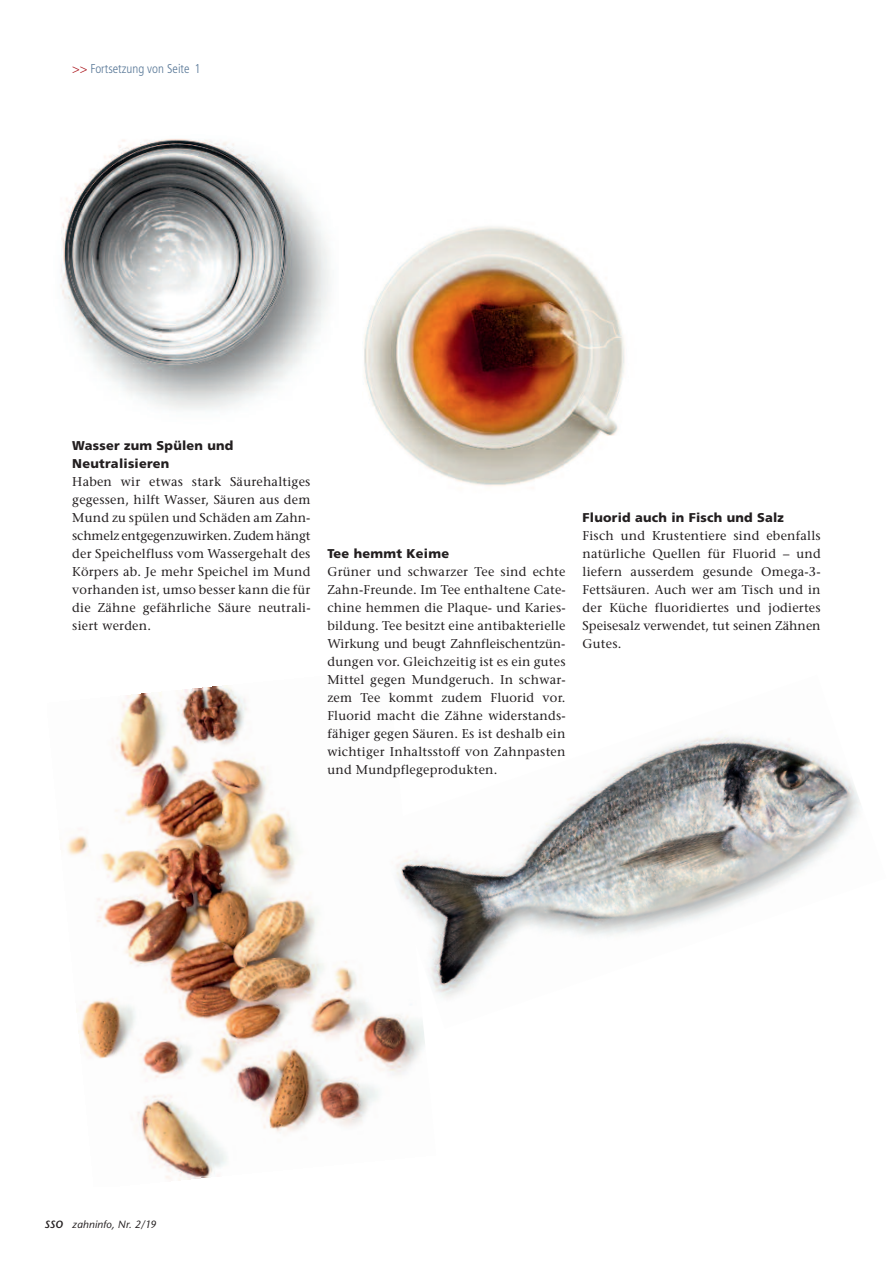
<style>
.page{position:relative;width:893px;height:1263px;background:#fff}
.page>*{position:absolute;margin:0;border:0;box-sizing:border-box;transform-origin:0 0}
.t1{font:12.75px/18px "Stone Serif";letter-spacing:.015em;color:#231f20;text-align:justify}
.t2{font:900 12.75px/18px "Frutiger";letter-spacing:.02em;color:#231f20}
.t3{font:300 condensed 12.75px "Frutiger";color:#5a7998}
.t4{font:italic 10.5px "Stone Sans";letter-spacing:.01em;color:#231f20}
.s1{color:#a70a12}
.s2{font-weight:600}
</style>
<div class="page">
<img style="left:60px;top:139px;width:270px;height:271px">
<img style="left:364px;top:226px;width:261px;height:260px">
<img style="left:67px;top:685px;width:358px;height:496px">
<img style="left:375px;top:685px;width:485px;height:344px">
<p class="t3" style="left:72px;top:64px;width:130px"><span class="s1">&gt;&gt;</span> Fortsetzung von Seite 1</p>
<p class="t2" style="left:72px;top:438px;width:163px">Wasser zum Spülen und<br>Neutralisieren</p>
<p class="t1" style="left:72px;top:474px;width:240px">Haben wir etwas stark Säurehaltiges gegessen, hilft Wasser, Säuren aus dem Mund zu spülen und Schäden am Zahn&shy;schmelz entgegenzuwirken. Zudem hängt der Speichelfluss vom Wassergehalt des Körpers ab. Je mehr Speichel im Mund vorhanden ist, umso besser kann die für die Zähne gefährliche Säure neutrali&shy;siert werden.</p>
<p class="t2" style="left:327px;top:546px;width:123px">Tee hemmt Keime</p>
<p class="t1" style="left:327px;top:564px;width:240px">Grüner und schwarzer Tee sind echte Zahn-Freunde. Im Tee enthaltene Cate&shy;chine hemmen die Plaque- und Karies&shy;bildung. Tee besitzt eine antibakterielle Wirkung und beugt Zahnfleischentzün&shy;dungen vor. Gleichzeitig ist es ein gutes Mittel gegen Mundgeruch. In schwar&shy;zem Tee kommt zudem Fluorid vor.<br>Fluorid macht die Zähne widerstands&shy;fähiger gegen Säuren. Es ist deshalb ein wichtiger Inhaltsstoff von Zahnpasten und Mundpflegeprodukten.</p>
<p class="t2" style="left:583px;top:510px;width:203px">Fluorid auch in Fisch und Salz</p>
<p class="t1" style="left:583px;top:528px;width:240px">Fisch und Krustentiere sind ebenfalls natürliche Quellen für Fluorid – und liefern ausserdem gesunde Omega-3- Fettsäuren. Auch wer am Tisch und in der Küche fluoridiertes und jodiertes Speisesalz verwendet, tut seinen Zähnen Gutes.</p>
<p class="t4" style="left:45px;top:1220px;width:113px"><span class="s2">SSO</span> zahninfo, Nr. 2/19</p>
</div>
